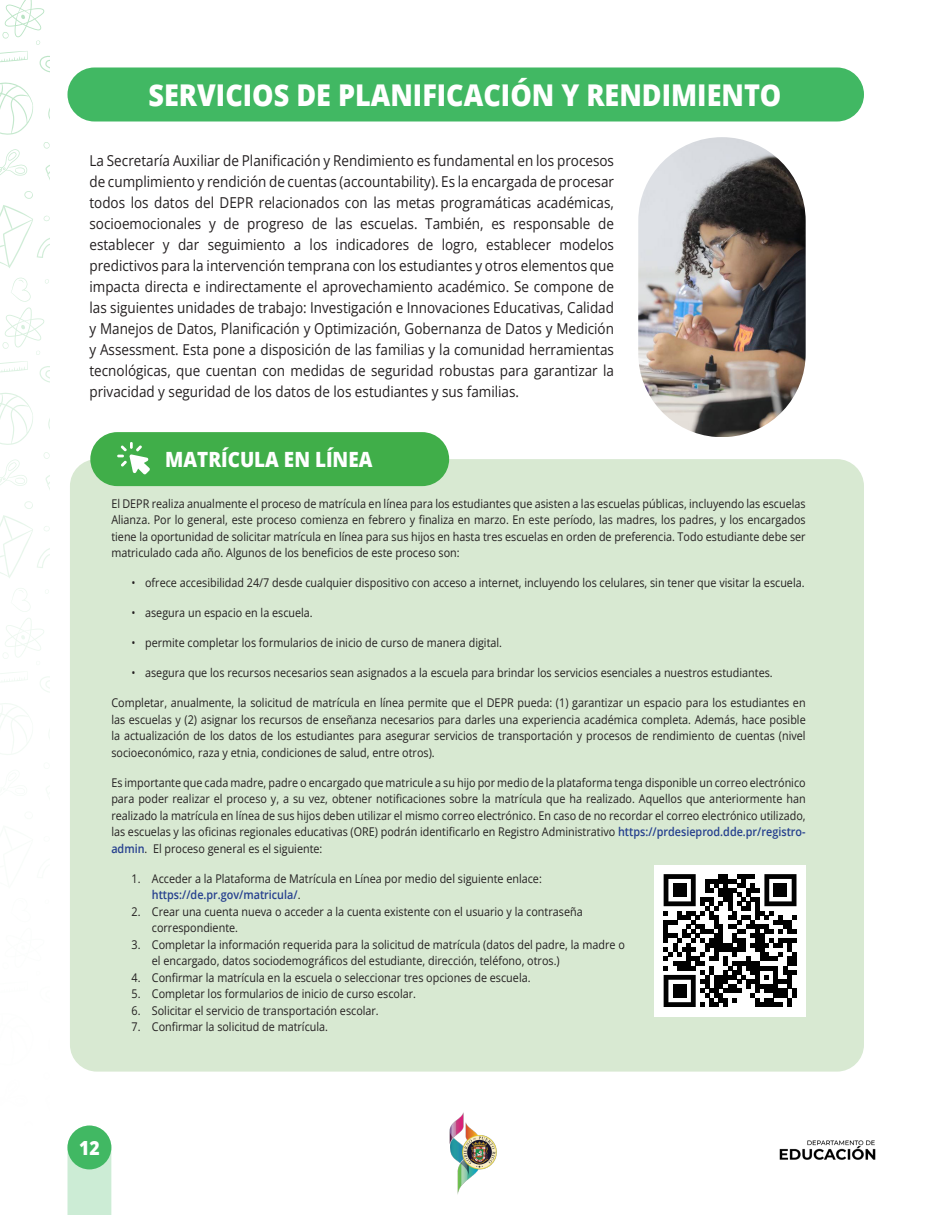
<style>
.page{position:relative;width:945px;height:1215px;background:#fff}
.page>*{position:absolute;margin:0;border:0;box-sizing:border-box;transform-origin:0 0}
.t1{font:800 30px "Open Sans";color:#fff;scale:.9 1}
.t2{font:800 21px "Open Sans";color:#fff;scale:.9 1}
.t3{font:800 19.5px "Open Sans";color:#fff;scale:.9 1}
.t4{font:15px/21px "Open Sans";color:#231f20;text-align:justify;scale:.9 1}
.t5{font:12px/16.5px "Open Sans";color:#231f20;text-align:justify;scale:.9 1}
.s1{font-weight:600;color:#253f8e}
</style>
<div class="page">
<svg style="left:67px;top:1126px;width:44px;height:89px;background:#ceecd7"></svg>
<div style="left:67px;top:1126px;width:44px;height:43px;background:#41b863;border-radius:50%"></div>
<img style="left:779px;top:1140px;width:97px;height:20px">
<img style="left:449px;top:1112px;width:48px;height:83px">
<div style="left:68px;top:68px;width:796px;height:54px;background:#41b863;border-radius:27px"></div>
<div style="left:70px;top:459px;width:794px;height:613px;background:#d8e9d2;border-radius:27px"></div>
<div style="left:90px;top:432px;width:359px;height:54px;background:#40ae49;border-radius:27px"></div>
<div style="left:654px;top:865px;width:152px;height:151px;background:#fff"></div>
<svg style="left:664px;top:874px;width:133px;height:133px"></svg>
<div style="left:673px;top:883px;width:14px;height:14px;background:#000"></div>
<div style="left:774px;top:883px;width:13px;height:14px;background:#000"></div>
<div style="left:673px;top:984px;width:14px;height:14px;background:#000"></div>
<svg style="left:0;top:0;width:49px;height:135px"></svg>
<svg style="left:0;top:142px;width:49px;height:126px"></svg>
<svg style="left:13px;top:588px;width:18px;height:24px"></svg>
<svg style="left:0;top:278px;width:49px;height:167px"></svg>
<svg style="left:0;top:452px;width:49px;height:126px"></svg>
<svg style="left:0;top:618px;width:49px;height:137px"></svg>
<svg style="left:117px;top:442px;width:33px;height:33px"></svg>
<img style="left:638px;top:137px;width:168px;height:300px;border-radius:82px">
<h1 class="t1" style="left:149px;top:72px;width:705px">SERVICIOS DE PLANIFICACIÓN Y RENDIMIENTO</h1>
<p class="t4" style="left:89px;top:149px;width:584px">La Secretaría Auxiliar de Planificación y Rendimiento es fundamental en los procesos de cumplimiento y rendición de cuentas (accountability). Es la encargada de procesar todos los datos del DEPR relacionados con las metas programáticas académicas, socioemocionales y de progreso de las escuelas. También, es responsable de establecer y dar seguimiento a los indicadores de logro, establecer modelos predictivos para la intervención temprana con los estudiantes y otros elementos que impacta directa e indirectamente el aprovechamiento académico. Se compone de las siguientes unidades de trabajo: Investigación e Innovaciones Educativas, Calidad y Manejos de Datos, Planificación y Optimización, Gobernanza de Datos y Medición y Assessment. Esta pone a disposición de las familias y la comunidad herramientas tecnológicas, que cuentan con medidas de seguridad robustas para garantizar la privacidad y seguridad de los datos de los estudiantes y sus familias.</p>
<h2 class="t2" style="left:165px;top:444px;width:232px">MATRÍCULA EN LÍNEA</h2>
<p class="t5" style="left:111px;top:495px;width:773px">El DEPR realiza anualmente el proceso de matrícula en línea para los estudiantes que asisten a las escuelas públicas, incluyendo las escuelas Alianza. Por lo general, este proceso comienza en febrero y finaliza en marzo. En este período, las madres, los padres, y los encargados tiene la oportunidad de solicitar matrícula en línea para sus hijos en hasta tres escuelas en orden de preferencia. Todo estudiante debe ser matriculado cada año. Algunos de los beneficios de este proceso son:</p>
<p class="t5" style="left:132px;top:574px;width:749px">• ofrece accesibilidad 24/7 desde cualquier dispositivo con acceso a internet, incluyendo los celulares, sin tener que visitar la escuela.</p>
<p class="t5" style="left:132px;top:604px;width:203px">• asegura un espacio en la escuela.</p>
<p class="t5" style="left:132px;top:634px;width:413px">• permite completar los formularios de inicio de curso de manera digital.</p>
<p class="t5" style="left:132px;top:664px;width:714px">• asegura que los recursos necesarios sean asignados a la escuela para brindar los servicios esenciales a nuestros estudiantes.</p>
<p class="t5" style="left:111px;top:694px;width:773px">Completar, anualmente, la solicitud de matrícula en línea permite que el DEPR pueda: (1) garantizar un espacio para los estudiantes en las escuelas y (2) asignar los recursos de enseñanza necesarios para darles una experiencia académica completa. Además, hace posible la actualización de los datos de los estudiantes para asegurar servicios de transportación y procesos de rendimiento de cuentas (nivel socioeconómico, raza y etnia, condiciones de salud, entre otros).</p>
<p class="t5" style="left:111px;top:774px;width:773px">Es importante que cada madre, padre o encargado que matricule a su hijo por medio de la plataforma tenga disponible un correo electrónico para poder realizar el proceso y, a su vez, obtener notificaciones sobre la matrícula que ha realizado. Aquellos que anteriormente han realizado la matrícula en línea de sus hijos deben utilizar el mismo correo electrónico. En caso de no recordar el correo electrónico utilizado, las escuelas y las oficinas regionales educativas (ORE) podrán identificarlo en Registro Administrativo <span class="s1">https://prdesieprod.dde.pr/registro&shy;admin</span>. El proceso general es el siguiente:</p>
<p class="t5" style="left:152px;top:870px;width:435px;text-indent:-20px">1. Acceder a la Plataforma de Matrícula en Línea por medio del siguiente enlace: <span class="s1">https://de.pr.gov/matricula/</span>.</p>
<p class="t5" style="left:152px;top:903px;width:480px;text-indent:-20px">2. Crear una cuenta nueva o acceder a la cuenta existente con el usuario y la contraseña correspondiente.</p>
<p class="t5" style="left:152px;top:936px;width:527px;text-indent:-20px">3. Completar la información requerida para la solicitud de matrícula (datos del padre, la madre o el encargado, datos sociodemográficos del estudiante, dirección, teléfono, otros.)</p>
<p class="t5" style="left:132px;top:969px;width:445px">4. Confirmar la matrícula en la escuela o seleccionar tres opciones de escuela.</p>
<p class="t5" style="left:132px;top:985px;width:318px">5. Completar los formularios de inicio de curso escolar.</p>
<p class="t5" style="left:132px;top:1002px;width:276px">6. Solicitar el servicio de transportación escolar.</p>
<p class="t5" style="left:132px;top:1018px;width:220px">7. Confirmar la solicitud de matrícula.</p>
<h3 class="t3" style="left:79px;top:1133px;width:24px">12</h3>
</div>
